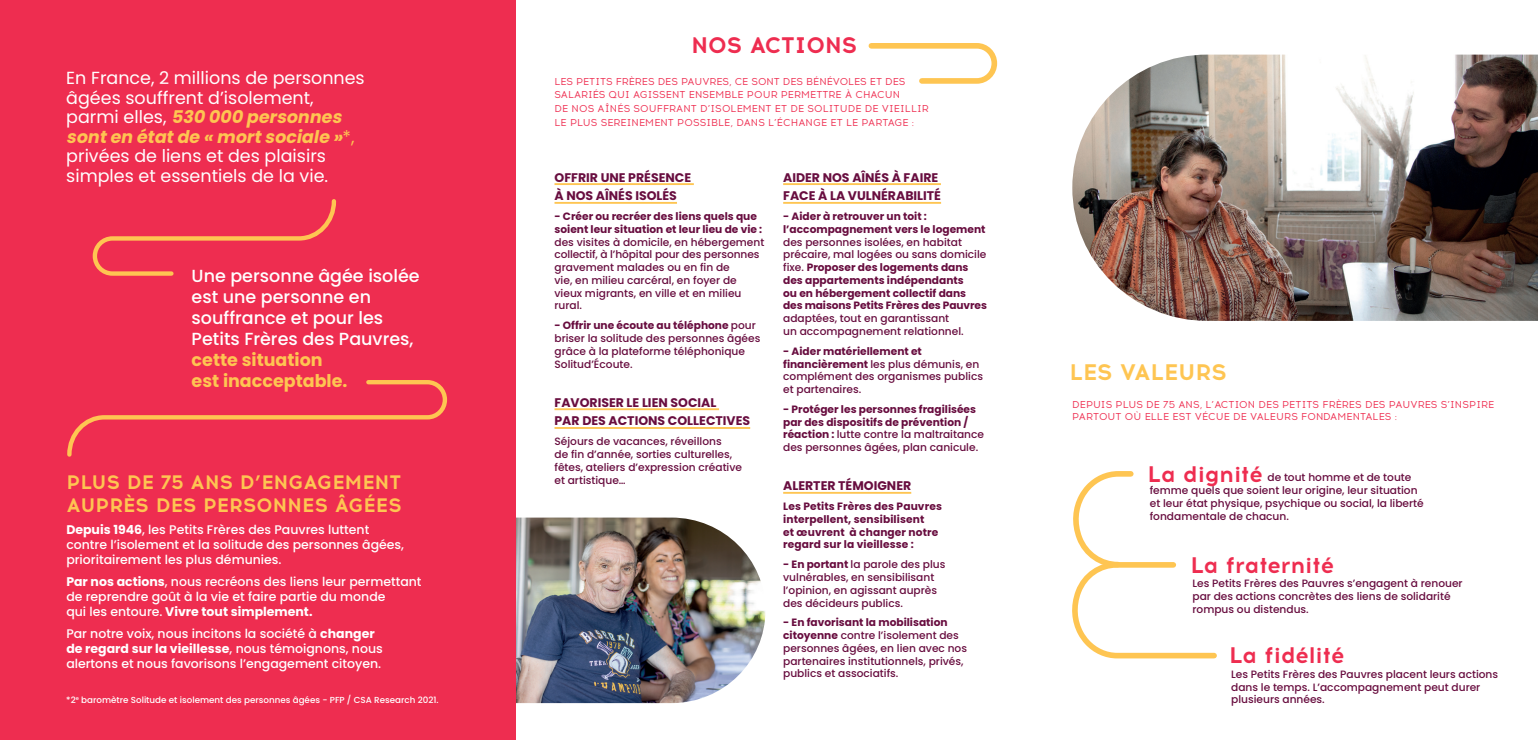
<style>
.page{position:relative;width:1538px;height:740px;background:#fff}
.page>*{position:absolute;margin:0;border:0;box-sizing:border-box;transform-origin:0 0}
.t1{font:700 22.5px "Acrom";color:#ee2d50}
.t2{font:700 22.5px "Acrom";color:#fec552}
.t3{font:700 19.5px/22.5px "Acrom";letter-spacing:.01em;color:#fec552}
.t4{font:17.5px/19.4px "Poppins";color:#fff}
.t5{font:500 17.5px/21px "Poppins";color:#fff}
.t6{font:700 17.5px/21px "Poppins";color:#fec552}
.t7{font:500 12.5px/15px "Poppins";color:#fff}
.t8{font:700 12.5px/18.8px "Poppins";color:#680d3f}
.t9{font:500 10.62px/12.8px "Poppins";color:#680d3f}
.t10{font:700 10.62px/12.8px "Poppins";color:#680d3f}
.t11{font:10px/13.8px "Acrom";letter-spacing:.01em;color:#ee2d50}
.t12{font:500 8.75px "Poppins";color:#fff}
.s1{font-weight:700;font-style:italic;color:#fec552}
.s2{color:#fec552}
.s3{font-weight:700}
.s4{font-weight:500}
</style>
<div class="page">
<img style="left:1072px;top:55px;width:465px;height:266px">
<img style="left:515px;top:518px;width:250px;height:185px">
<svg style="left:868px;top:43px;width:130px;height:41px"></svg>
<hr style="left:554px;top:183px;width:139px;height:2px;background:#fec552">
<hr style="left:554px;top:202px;width:123px;height:2px;background:#fec552">
<hr style="left:554px;top:408px;width:165px;height:2px;background:#fec552">
<hr style="left:554px;top:427px;width:196px;height:2px;background:#fec552">
<hr style="left:783px;top:183px;width:157px;height:2px;background:#fec552">
<hr style="left:783px;top:202px;width:158px;height:2px;background:#fec552">
<hr style="left:783px;top:492px;width:128px;height:2px;background:#fec552">
<div style="left:0;top:0;width:515px;height:740px;background:#ee2d50"></div>
<svg style="left:67px;top:380px;width:381px;height:77px"></svg>
<svg style="left:92px;top:199px;width:245px;height:77px"></svg>
<svg style="left:1072px;top:471px;width:145px;height:188px"></svg>
<h3 class="t4" style="left:66px;top:69px;width:300px">En France, 2 millions de personnes âgées souffrent d’isolement,<br>p a r m i e l l e s , <span class="s1">530 000 personnes sonten étatde «mortsociale »</span><span class="s2">* , </span>privées de liens et des plaisirs simples et essentiels de la vie.</h3>
<h3 class="t5" style="left:192px;top:265px;width:229px">Une personne âgée isolée est une personne en souffrance et pour les<br>Petits Frères des Pauvres,</h3>
<h3 class="t6" style="left:192px;top:349px;width:157px">cette situation est inacceptable.</h3>
<h2 class="t3" style="left:66px;top:471px;width:336px">PLUS DE 75 ANS D’ENGAGEMENT<br>AUPRÈS DES PERSONNES ÂGÉES</h2>
<p class="t7" style="left:66px;top:522px;width:339px"><span class="s3">Depuis 1946</span>, les Petits Frères des Pauvres luttent contre l’isolement et la solitude des personnes âgées, prioritairement les plus démunies.</p>
<p class="t7" style="left:66px;top:574px;width:357px"><span class="s3">Par nos actions</span>, nous recréons des liens leur permettant de reprendre goût à la vie et faire partie du monde<br>qui les entoure. <span class="s3">Vivre tout simplement.</span></p>
<p class="t7" style="left:66px;top:626px;width:318px">Par notre voix, nous incitons la société à <span class="s3">changer de regard sur la vieillesse</span>, nous témoignons, nous alertons et nous favorisons l’engagement citoyen.</p>
<p class="t12" style="left:66px;top:695px;width:374px">*2<sup>e</sup> baromètre Solitude et isolement des personnes âgées - PFP / CSA Research 2021.</p>
<h1 class="t1" style="left:691px;top:29px;width:167px">NOS ACTIONS</h1>
<p class="t11" style="left:554px;top:75px;width:376px">LES PETITS FRÈRES DES PAUVRES, CE SONT DES BÉNÉVOLES ET DES SALARIÉS QUI AGISSENT ENSEMBLE POUR PERMETTRE À CHACUN<br>DE NOS AÎNÉS SOUFFRANT D’ISOLEMENT ET DE SOLITUDE DE VIEILLIR LE PLUS SEREINEMENT POSSIBLE, DANS L’ÉCHANGE ET LE PARTAGE :</p>
<p class="t8" style="left:554px;top:168px;width:138px">OFFRIR UNE PRÉSENCE<br>À NOS AÎNÉS ISOLÉS</p>
<p class="t10" style="left:554px;top:210px;width:209px">- Créer ou recréer des liens quels que soient leur situation et leur lieu de vie :</p>
<p class="t9" style="left:554px;top:236px;width:211px">des visites à domicile, en hébergement collectif, à l’hôpital pour des personnes gravement malades ou en fin de<br>vie, en milieu carcéral, en foyer de vieux migrants, en ville et en milieu rural.</p>
<p class="t9" style="left:554px;top:319px;width:207px"><span class="s3">- Offrir une écoute au téléphone</span> pour briser la solitude des personnes âgées grâce à la plateforme téléphonique<br>Solitud’Écoute.</p>
<p class="t8" style="left:554px;top:393px;width:197px">FAVORISER LE LIEN SOCIAL<br>PAR DES ACTIONS COLLECTIVES</p>
<p class="t9" style="left:554px;top:435px;width:189px">Séjours de vacances, réveillons<br>de fin d’année, sorties culturelles, fêtes, ateliers d’expression créative et artistique…</p>
<p class="t8" style="left:783px;top:168px;width:159px">AIDER NOS AÎNÉS À FAIRE<br>FACE À LA VULNÉRABILITÉ</p>
<p class="t10" style="left:783px;top:210px;width:204px">- Aider à retrouver un toit : l’accompagnement vers le logement</p>
<p class="t10" style="left:783px;top:236px;width:205px"><span class="s4">des personnes isolées, en habitat précaire, mal logées ou sans domicile fixe.</span> Proposer des logements dans des appartements indépendants<br>ou en hébergement collectif dans des maisons Petits Frères des Pauvres</p>
<p class="t9" style="left:783px;top:312px;width:182px">adaptées, tout en garantissant un accompagnement relationnel.</p>
<p class="t9" style="left:783px;top:345px;width:201px"><span class="s3">- Aider matériellement et financièrement</span> les plus démunis, en complément des organismes publics et partenaires.</p>
<p class="t10" style="left:783px;top:403px;width:202px">- Protéger les personnes fragilisées par des dispositifs de prévention / réaction : <span class="s4">lutte contre la maltraitance des personnes âgées, plan canicule.</span></p>
<p class="t8" style="left:783px;top:477px;width:130px">ALERTER TÉMOIGNER</p>
<p class="t10" style="left:783px;top:500px;width:160px">Les Petits Frères des Pauvres interpellent, sensibilisent<br>et œuvrent à changer notre regard sur la vieillesse :</p>
<p class="t9" style="left:783px;top:558px;width:164px"><span class="s3">- En portant</span> la parole des plus vulnérables, en sensibilisant l’opinion, en agissant auprès des décideurs publics.</p>
<p class="t9" style="left:783px;top:616px;width:185px"><span class="s3">- En favorisant la mobilisation citoyenne</span> contre l’isolement des personnes âgées, en lien avec nos partenaires institutionnels, privés, publics et associatifs.</p>
<h1 class="t2" style="left:1069px;top:357px;width:159px">LES VALEURS</h1>
<p class="t11" style="left:1072px;top:399px;width:423px;line-height:12.5px">DEPUIS PLUS DE 75 ANS, L’ACTION DES PETITS FRÈRES DES PAUVRES S’INSPIRE<br>PARTOUT OÙ ELLE EST VÉCUE DE VALEURS FONDAMENTALES :</p>
<h1 class="t1" style="left:1147px;top:458px;width:117px">La dignité</h1>
<p class="t9" style="left:1149px;top:471px;width:275px;text-indent:118px">de tout homme et de toute femme quels que soient leur origine, leur situation et leur état physique, psychique ou social, la liberté fondamentale de chacun.</p>
<h1 class="t1" style="left:1190px;top:549px;width:145px">La fraternité</h1>
<p class="t9" style="left:1192px;top:577px;width:272px">Les Petits Frères des Pauvres s’engagent à renouer par des actions concrètes des liens de solidarité rompus ou distendus.</p>
<h1 class="t1" style="left:1228px;top:639px;width:117px">La fidélité</h1>
<p class="t9" style="left:1230px;top:668px;width:268px">Les Petits Frères des Pauvres placent leurs actions dans le temps. L’accompagnement peut durer plusieurs années.</p>
</div>
